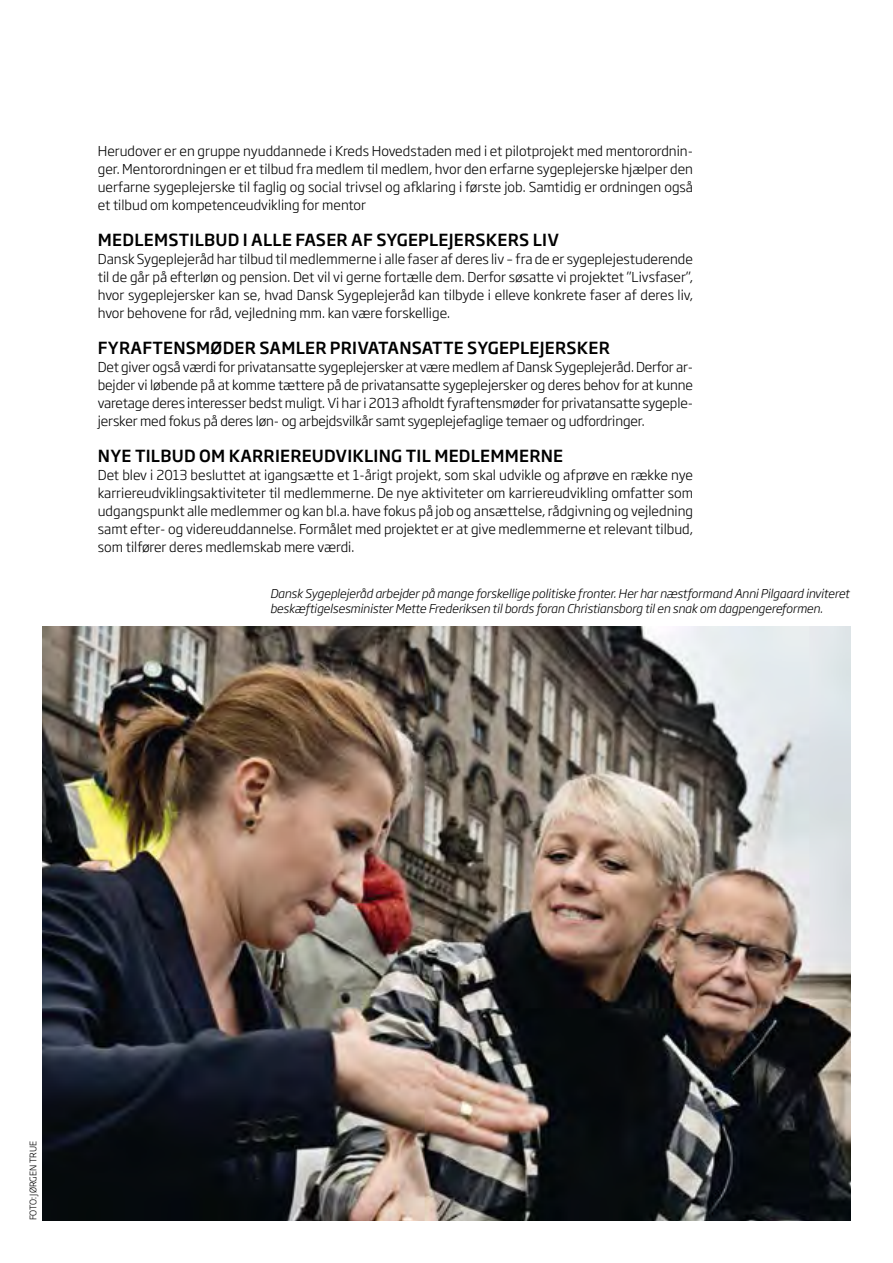
<style>
.page{position:relative;width:893px;height:1263px;background:#fff}
.page>*{position:absolute;margin:0;border:0;box-sizing:border-box;transform-origin:0 0}
.t1{font:500 16.5px "Soho Gothic Pro";letter-spacing:.015em;color:#000}
.t2{font:300 13.5px/18px "Soho Gothic Pro";color:#000;text-align:justify}
.t3{font:italic 300 12px/15px "Soho Gothic Pro";letter-spacing:-.01em;color:#000}
.t4{font:300 9px "Soho Gothic Pro";letter-spacing:.005em;color:#000}
</style>
<div class="page">
<img style="left:43px;top:626px;width:807px;height:594px">
<p class="t2" style="left:98px;top:141px;width:597px">Herudover er en gruppe nyuddannede i Kreds Hovedstaden med i et pilotprojekt med mentorordnin&shy;ger. Mentorordningen er et tilbud fra medlem til medlem, hvor den erfarne sygeplejerske hjælper den uerfarne sygeplejerske til faglig og social trivsel og afklaring i første job. Samtidig er ordningen også et tilbud om kompetenceudvikling for mentor</p>
<p class="t1" style="left:98px;top:227px;width:463px">MEDLEMSTILBUD I ALLE FASER AF SYGEPLEJERSKERS LIV</p>
<p class="t2" style="left:98px;top:249px;width:597px">Dansk Sygeplejeråd har tilbud til medlemmerne i alle faser af deres liv – fra de er sygeplejestuderende til de går på efterløn og pension. Det vil vi gerne fortælle dem. Derfor søsatte vi projektet ”Livsfaser”, hvor sygeplejersker kan se, hvad Dansk Sygeplejeråd kan tilbyde i elleve konkrete faser af deres liv, hvor behovene for råd, vejledning mm. kan være forskellige.</p>
<p class="t1" style="left:98px;top:335px;width:513px">FYRAFTENSMØDER SAMLER PRIVATANSATTE SYGEPLEJERSKER</p>
<p class="t2" style="left:98px;top:357px;width:597px">Det giver også værdi for privatansatte sygeplejersker at være medlem af Dansk Sygeplejeråd. Derfor ar&shy;bejder vi løbende på at komme tættere på de privatansatte sygeplejersker og deres behov for at kunne varetage deres interesser bedst muligt. Vi har i 2013 afholdt fyraftensmøder for privatansatte sygeple&shy;jersker med fokus på deres løn- og arbejdsvilkår samt sygeplejefaglige temaer og udfordringer.</p>
<p class="t1" style="left:98px;top:443px;width:467px">NYE TILBUD OM KARRIEREUDVIKLING TIL MEDLEMMERNE</p>
<p class="t2" style="left:98px;top:465px;width:597px">Det blev i 2013 besluttet at igangsætte et 1-årigt projekt, som skal udvikle og afprøve en række nye karriereudviklingsaktiviteter til medlemmerne. De nye aktiviteter om karriereudvikling omfatter som udgangspunkt alle medlemmer og kan bl.a. have fokus på job og ansættelse, rådgivning og vejledning samt efter- og videreuddannelse. Formålet med projektet er at give medlemmerne et relevant tilbud, som tilfører deres medlemskab mere værdi.</p>
<p class="t3" style="left:270px;top:585px;width:581px">Dansk Sygeplejeråd arbejder på mange forskellige politiske fronter. Her har næstformand Anni Pilgaard inviteret beskæftigelsesminister Mette Frederiksen til bords foran Christiansborg til en snak om dagpengereformen.</p>
<p class="t4" style="left:26px;top:1220px;width:81px;rotate:-90deg">FOTO: JØRGEN TRUE</p>
</div>
